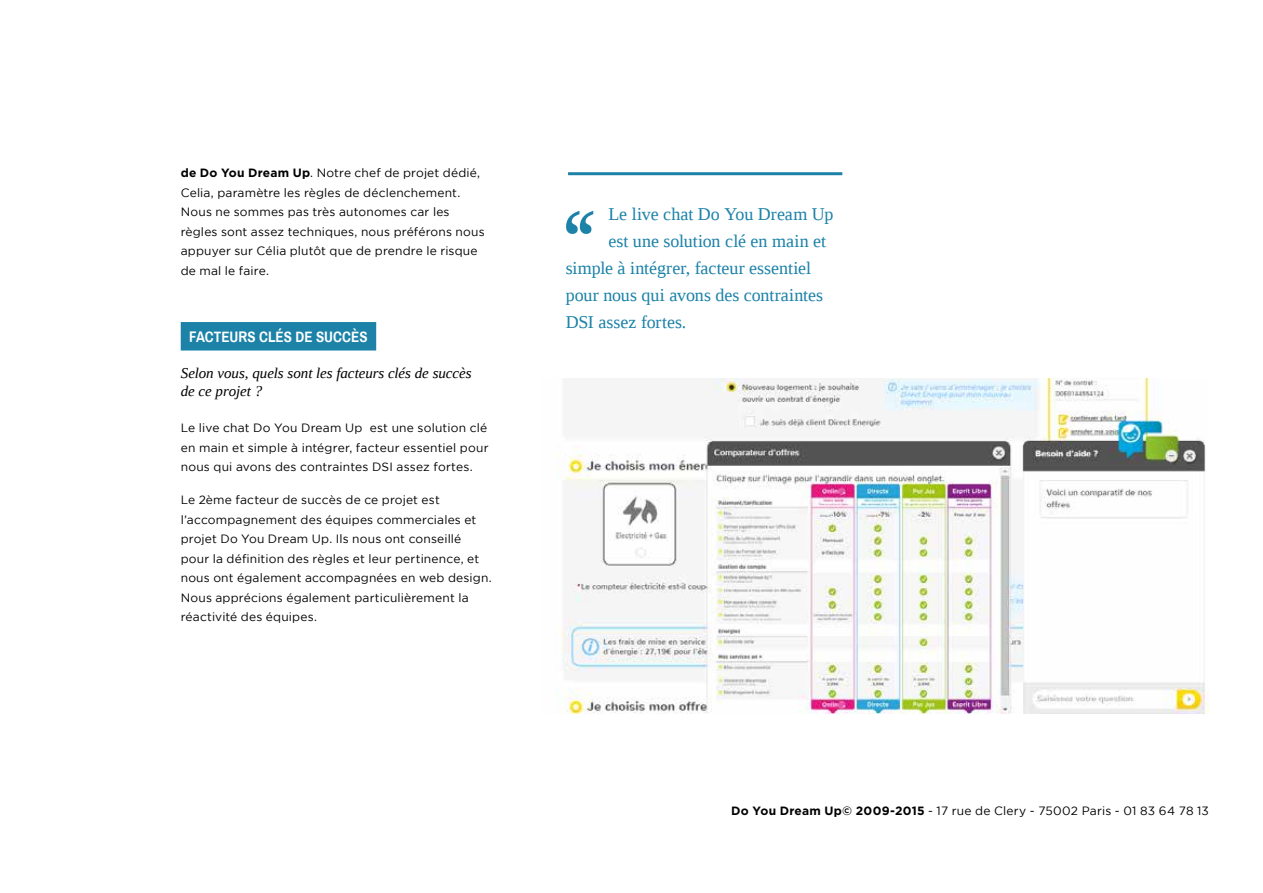
<style>
.page{position:relative;width:1263px;height:893px;background:#fff}
.page>*{position:absolute;margin:0;border:0;box-sizing:border-box;transform-origin:0 0}
.t1{font:90px "Liberation Serif";color:#1c82a8}
.t2{font:18px "Liberation Serif";color:#1c82a8}
.t3{font:italic 15px/18px "Liberation Serif";letter-spacing:-.005em;color:#000}
.t4{font:700 15px "Archivo Narrow";letter-spacing:.005em;color:#fff}
.t5{font:12px/19.5px "Gotham";letter-spacing:.015em;color:#000}
.s1{font-weight:700}
.s2{font-family:"Archivo Narrow";font-weight:700;font-size:15px;color:#fff}
</style>
<div class="page">
<img style="left:556px;top:378px;width:653px;height:335px">
<hr style="left:568px;top:172px;width:274px;height:3px;background:#1c82a8">
<div style="left:181px;top:322px;width:195px;height:29px;background:#1c82a8"></div>
<p class="t5" style="left:181px;top:163px;width:305px"><span class="s1">de Do You Dream Up</span>. Notre chef de projet dédié, Celia, paramètre les règles de déclenchement.<br>Nous ne sommes pas très autonomes car les règles sont assez techniques, nous préférons nous appuyer sur Célia plutôt que de prendre le risque de mal le faire.</p>
<p class="t4" style="left:189px;top:328px;width:180px">FACTEURS CLÉS DE SUCCÈS</p>
<p class="t3" style="left:181px;top:364px;width:292px">Selon vous, quels sont les facteurs clés de succès de ce projet ?</p>
<p class="t5" style="left:181px;top:418px;width:309px;text-align:justify">Le live chat Do You Dream Up est une solution clé en main et simple à intégrer, facteur essentiel pour nous qui avons des contraintes DSI assez fortes.</p>
<p class="t5" style="left:181px;top:490px;width:312px">Le 2ème facteur de succès de ce projet est l’accompagnement des équipes commerciales et projet Do You Dream Up. Ils nous ont conseillé pour la définition des règles et leur pertinence, et nous ont également accompagnées en web design.<br>Nous apprécions également particulièrement la réactivité des équipes. <span class="s2">ET DEMAIN…</span></p>
<h2 class="t2" style="left:608px;top:202px;width:226px">Le live chat Do You Dream Up</h2>
<h2 class="t2" style="left:608px;top:229px;width:219px">est une solution clé en main et</h2>
<h2 class="t2" style="left:566px;top:256px;width:247px">simple à intégrer, facteur essentiel</h2>
<h2 class="t2" style="left:566px;top:283px;width:259px">pour nous qui avons des contraintes</h2>
<h2 class="t2" style="left:566px;top:310px;width:122px">DSI assez fortes.</h2>
<h1 class="t1" style="left:557px;top:182px;width:45px">‘‘</h1>
<p class="t5" style="left:731px;top:801px;width:479px"><span class="s1">Do You Dream Up© 2009-2015</span> - 17 rue de Clery - 75002 Paris - 01 83 64 78 13</p>
</div>
